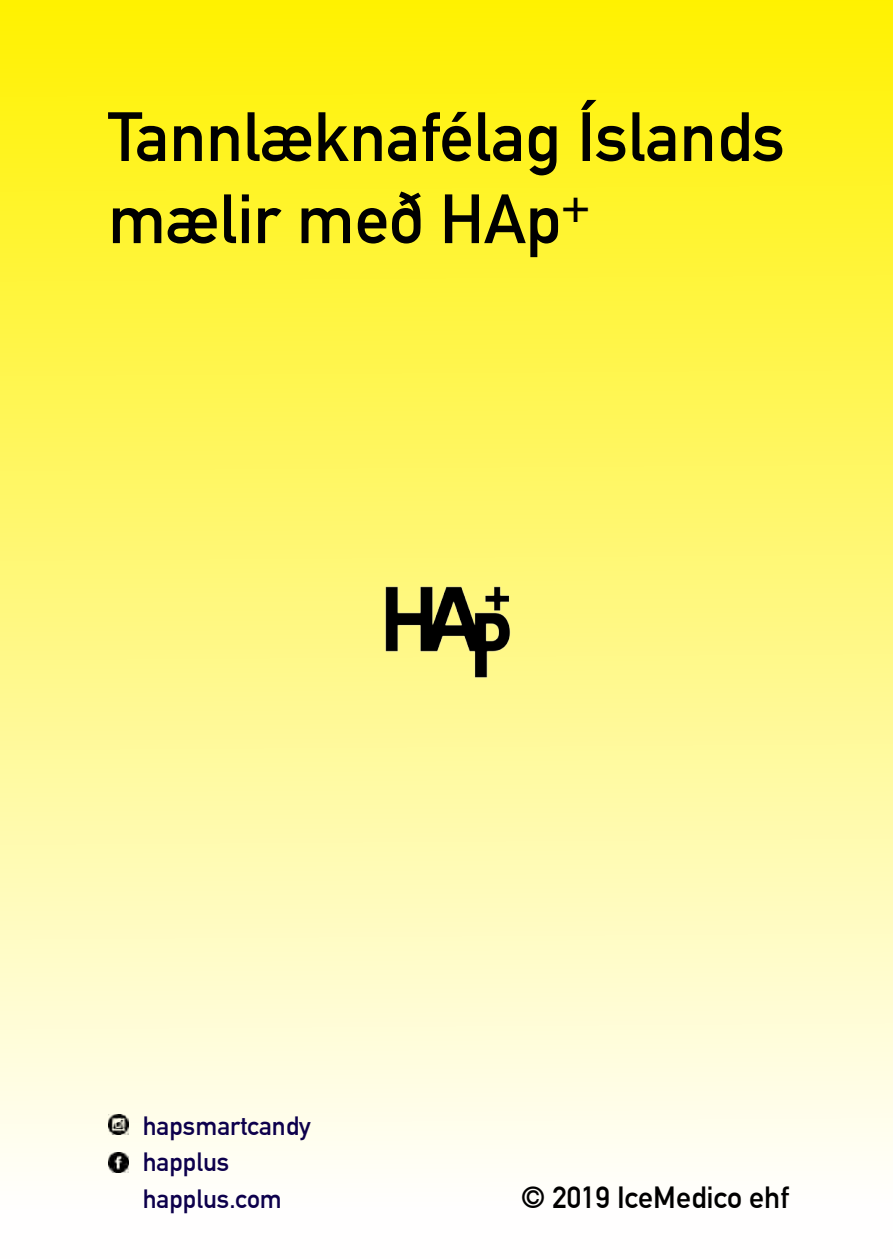
<style>
.page{position:relative;width:893px;height:1259px;background:#fff}
.page>*{position:absolute;margin:0;border:0;box-sizing:border-box;transform-origin:0 0}
.t1{font:700 68.4px/82.2px "DIN Alternate";color:#000}
.t2{font:700 30px "DIN Alternate";color:#000}
.t3{font:700 25.8px/36.6px "DIN Alternate";color:#0d004c}
</style>
<div class="page">
<div style="left:0;top:0;width:893px;height:1259px;background:linear-gradient(to bottom,#fff200,#fff)"></div>
<img style="left:108px;top:1152px;width:20px;height:20px">
<img style="left:108px;top:1115px;width:20px;height:20px">
<img style="left:369px;top:575px;width:155px;height:109px">
<p class="t1" style="left:108px;top:91px;width:678px">Tannlæknafélag Íslands mælir með HAp<sup>+</sup></p>
<p class="t3" style="left:143px;top:1105px;width:170px">hapsmartcandy happlus happlus.com</p>
<p class="t2" style="left:521px;top:1174px;width:269px">© 2019 IceMedico ehf</p>
</div>
